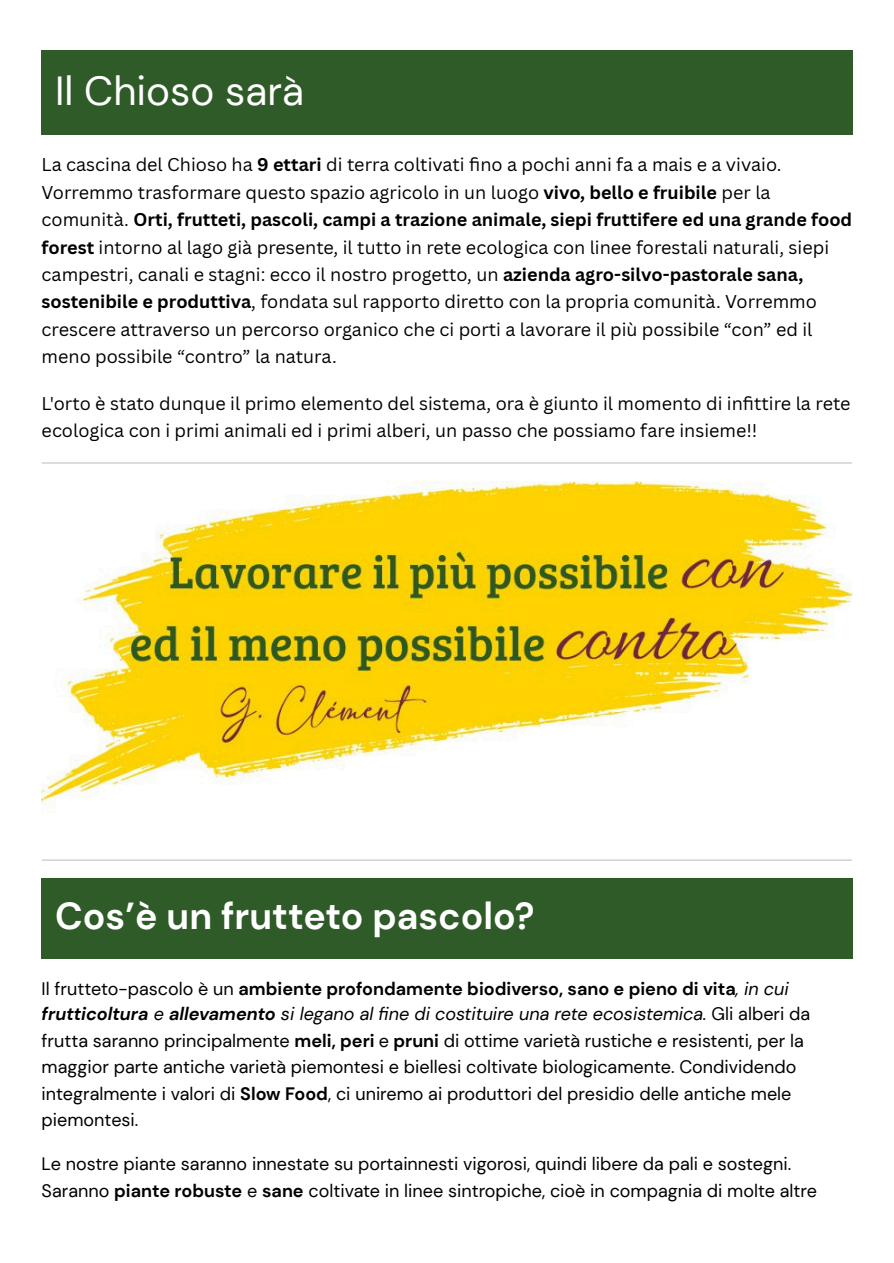
<style>
.page{position:relative;width:894px;height:1263px;background:#fff}
.page>*{position:absolute;margin:0;border:0;box-sizing:border-box;transform-origin:0 0}
.t1{font:40.5px "DM Sans";color:#fff}
.t2{font:700 37.5px "DM Sans";color:#fff}
.t3{font:18px/27.5px "Canva Sans";color:#000}
.t4{font:18px/26.4px "DM Sans";color:#000}
.s1{font-weight:700}
.s2{font-style:italic}
.s3{font-weight:700;font-style:italic}
</style>
<div class="page">
<div style="left:42px;top:51px;width:810px;height:84px;background:#2f5b28"></div>
<hr style="left:42px;top:462px;width:809px;height:2px;background:#bfc3c8">
<img style="left:42px;top:482px;width:810px;height:331px">
<hr style="left:42px;top:860px;width:809px;height:1px;background:#bfc3c8">
<div style="left:42px;top:879px;width:810px;height:79px;background:#2f5b28"></div>
<p class="t1" style="left:55px;top:64px;width:250px">Il Chioso sarà</p>
<p class="t3" style="left:42px;top:150px;width:811px">La cascina del Chioso ha <span class="s1">9 ettari</span> di terra coltivati fi no a pochi anni fa a mais e a vivaio.<br>Vorremmo trasformare questo spazio agricolo in un luogo <span class="s1">vivo, bello e fruibile</span> per la comunità. <span class="s1">Orti, frutteti, pascoli, campi a trazione animale, siepi fruttifere ed una grande food forest</span> intorno al lago già presente, il tutto in rete ecologica con linee forestali naturali, siepi campestri, canali e stagni: ecco il nostro progetto, un <span class="s1">azienda agro-silvo-pastorale sana, sostenibile e produttiva</span>, fondata sul rapporto diretto con la propria comunità. Vorremmo crescere attraverso un percorso organico che ci porti a lavorare il più possibile “con” ed il meno possibile “contro” la natura.</p>
<p class="t3" style="left:42px;top:389px;width:810px;line-height:27px">L'orto è stato dunque il primo elemento del sistema, ora è giunto il momento di infittire la rete ecologica con i primi animali ed i primi alberi, un passo che possiamo fare insieme!!</p>
<p class="t2" style="left:55px;top:892px;width:481px">Cos’è un frutteto pascolo?</p>
<p class="t4" style="left:42px;top:975px;width:769px">Il frutteto-pascolo è un <span class="s1">ambiente profondamente biodiverso, sano e pieno di vita</span><span class="s2">, in cui </span><span class="s3">frutticoltura</span> <span class="s2">e</span> <span class="s3">allevamento</span> <span class="s2">si legano al fine di costituire una rete ecosistemica.</span> Gli alberi da frutta saranno principalmente <span class="s1">meli, peri</span> e <span class="s1">pruni</span> di ottime varietà rustiche e resistenti, per la maggior parte antiche varietà piemontesi e biellesi coltivate biologicamente. Condividendo integralmente i valori di <span class="s1">Slow Food</span>, ci uniremo ai produttori del presidio delle antiche mele piemontesi.</p>
<p class="t4" style="left:42px;top:1150px;width:776px;line-height:27px">Le nostre piante saranno innestate su portainnesti vigorosi, quindi libere da pali e sostegni.<br>Saranno <span class="s1">piante robuste</span> e <span class="s1">sane</span> coltivate in linee sintropiche, cioè in compagnia di molte altre</p>
</div>
